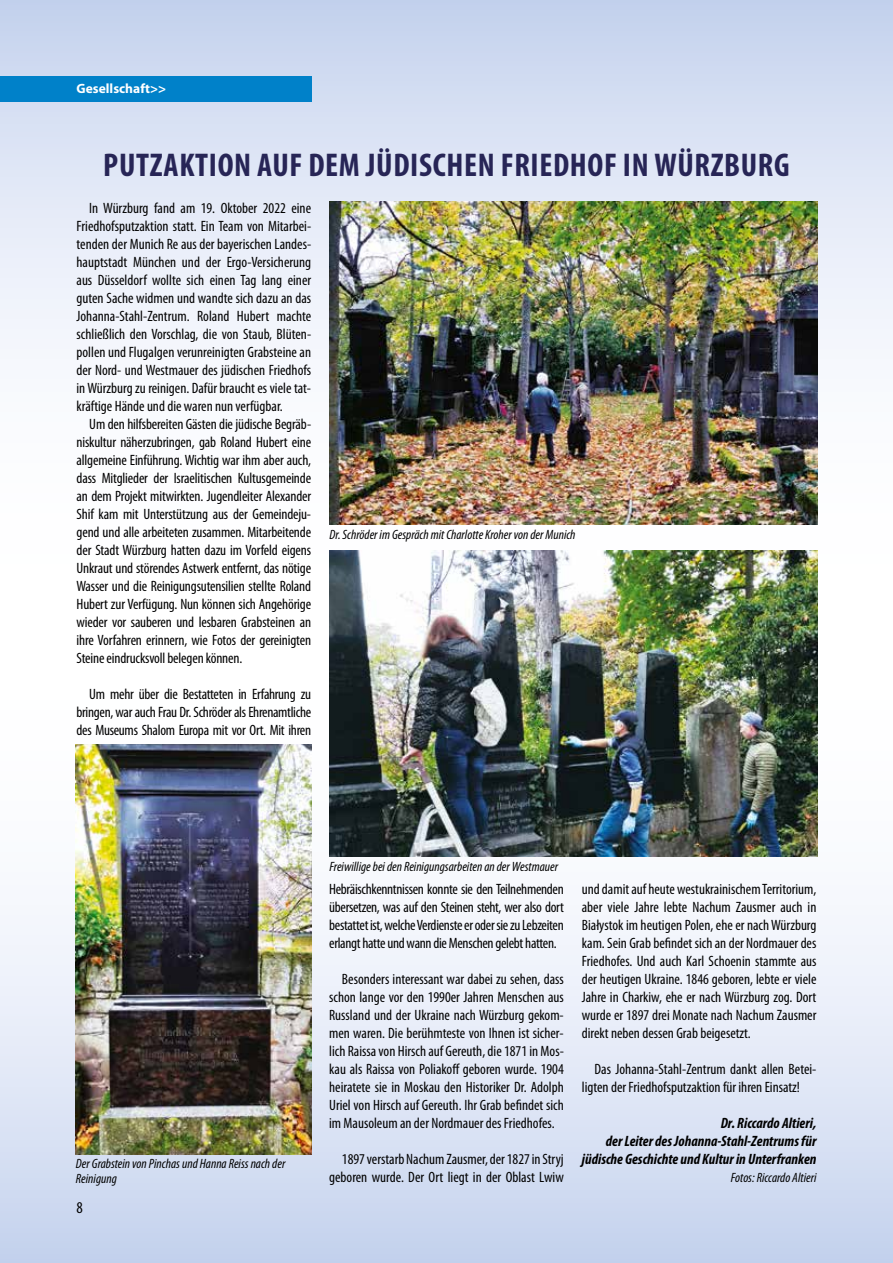
<style>
.page{position:relative;width:893px;height:1263px;background:#fff}
.page>*{position:absolute;margin:0;border:0;box-sizing:border-box;transform-origin:0 0}
.t1{font:700 condensed 33px "Myriad Pro";letter-spacing:.02em;color:#272556}
.t2{font:condensed 16.5px "Myriad Pro";color:#000}
.t3{font:condensed 15px/18px "Myriad Pro";color:#000;text-align:justify}
.t4{font:italic 700 condensed 15px/18px "Myriad Pro";color:#000;text-align:right}
.t5{font:italic condensed 13.5px/15px "Myriad Pro";color:#000}
.t6{font:700 13.5px "Myriad Pro";color:#fff}
</style>
<div class="page">
<div style="left:0;top:631px;width:893px;height:632px;background:linear-gradient(to bottom,#fff,#cdd9f0)"></div>
<div style="left:0;top:0;width:893px;height:631px;background:linear-gradient(to bottom,#ccd8f0,#fff)"></div>
<div style="left:0;top:77px;width:311px;height:25px;background:#0081c9"></div>
<img style="left:330px;top:202px;width:487px;height:322px">
<img style="left:330px;top:550px;width:487px;height:306px">
<img style="left:76px;top:744px;width:235px;height:410px">
<p class="t6" style="left:77px;top:80px;width:91px">Gesellschaft&gt;&gt;</p>
<p class="t6" style="left:79px;top:80px;width:18px">&gt;&gt;</p>
<h1 class="t1" style="left:103px;top:144px;width:688px">PUTZAKTION AUF DEM JÜDISCHEN FRIEDHOF IN WÜRZBURG</h1>
<p class="t3" style="left:77px;top:199px;width:236px;text-indent:13px">In Würzburg fand am 19. Oktober 2022 eine Friedhofsputzaktion statt. Ein Team von Mitarbei&shy;tenden der Munich Re aus der bayerischen Landes&shy;hauptstadt München und der Ergo-Versicherung aus Düsseldorf wollte sich einen Tag lang einer guten Sache widmen und wandte sich dazu an das Johanna-Stahl-Zentrum. Roland Hubert machte schließlich den Vorschlag, die von Staub, Blüten&shy;pollen und Flugalgen verunreinigten Grabsteine an der Nord- und Westmauer des jüdischen Friedhofs in Würzburg zu reinigen. Dafür braucht es viele tat&shy;kräftige Hände und die waren nun verfügbar.</p>
<p class="t3" style="left:77px;top:415px;width:236px;text-indent:13px">Um den hilfsbereiten Gästen die jüdische Begräb&shy;niskultur näherzubringen, gab Roland Hubert eine allgemeine Einführung. Wichtig war ihm aber auch, dass Mitglieder der Israelitischen Kultusgemeinde an dem Projekt mitwirkten. Jugendleiter Alexander Shif kam mit Unterstützung aus der Gemeindeju&shy;gend und alle arbeiteten zusammen. Mitarbeitende der Stadt Würzburg hatten dazu im Vorfeld eigens Unkraut und störendes Astwerk entfernt, das nötige Wasser und die Reinigungsutensilien stellte Roland Hubert zur Verfügung. Nun können sich Angehörige wieder vor sauberen und lesbaren Grabsteinen an ihre Vorfahren erinnern, wie Fotos der gereinigten Steine eindrucksvoll belegen können.</p>
<p class="t3" style="left:77px;top:685px;width:236px;text-indent:13px">Um mehr über die Bestatteten in Erfahrung zu bringen, war auch Frau Dr. Schröder als Ehrenamtliche des Museums Shalom Europa mit vor Ort. Mit ihren</p>
<p class="t5" style="left:330px;top:526px;width:248px">Dr. Schröder im Gespräch mit Charlotte Kroher von der Munich</p>
<p class="t5" style="left:76px;top:1156px;width:211px">Der Grabstein von Pinchas und Hanna Reiss nach der<br>Reinigung</p>
<p class="t2" style="left:77px;top:1197px;width:8px">8</p>
<p class="t5" style="left:330px;top:859px;width:230px">Freiwillige bei den Reinigungsarbeiten an der Westmauer</p>
<p class="t3" style="left:329px;top:880px;width:236px">Hebräischkenntnissen konnte sie den Teilnehmenden übersetzen, was auf den Steinen steht, wer also dort bestattet ist, welche Verdienste er oder sie zu Lebzeiten erlangt hatte und wann die Menschen gelebt hatten.</p>
<p class="t3" style="left:329px;top:970px;width:236px;text-indent:13px">Besonders interessant war dabei zu sehen, dass schon lange vor den 1990er Jahren Menschen aus Russland und der Ukraine nach Würzburg gekom&shy;men waren. Die berühmteste von Ihnen ist sicher&shy;lich Raissa von Hirsch auf Gereuth, die 1871 in Mos&shy;kau als Raissa von Poliakoff geboren wurde. 1904 heiratete sie in Moskau den Historiker Dr. Adolph Uriel von Hirsch auf Gereuth. Ihr Grab befindet sich im Mausoleum an der Nordmauer des Friedhofes.</p>
<p class="t3" style="left:329px;top:1150px;width:236px;text-align:right">1897 verstarb Nachum Zausmer, der 1827 in Stryj geboren wurde. Der Ort liegt in der Oblast Lwiw</p>
<p class="t3" style="left:582px;top:880px;width:236px">und damit auf heute westukrainischem Territorium, aber viele Jahre lebte Nachum Zausmer auch in Białystok im heutigen Polen, ehe er nach Würzburg kam. Sein Grab befindet sich an der Nordmauer des Friedhofes. Und auch Karl Schoenin stammte aus der heutigen Ukraine. 1846 geboren, lebte er viele Jahre in Charkiw, ehe er nach Würzburg zog. Dort wurde er 1897 drei Monate nach Nachum Zausmer direkt neben dessen Grab beigesetzt.</p>
<p class="t3" style="left:582px;top:1060px;width:236px;text-indent:13px">Das Johanna-Stahl-Zentrum dankt allen Betei&shy;ligten der Friedhofsputzaktion für ihren Einsatz!</p>
<p class="t4" style="left:582px;top:1114px;width:236px">Dr. Riccardo Altieri,<br>der Leiter des Johanna-Stahl-Zentrums für jüdische Geschichte und Kultur in Unterfranken</p>
<p class="t5" style="left:731px;top:1170px;width:87px">Fotos: Riccardo Altieri</p>
</div>
